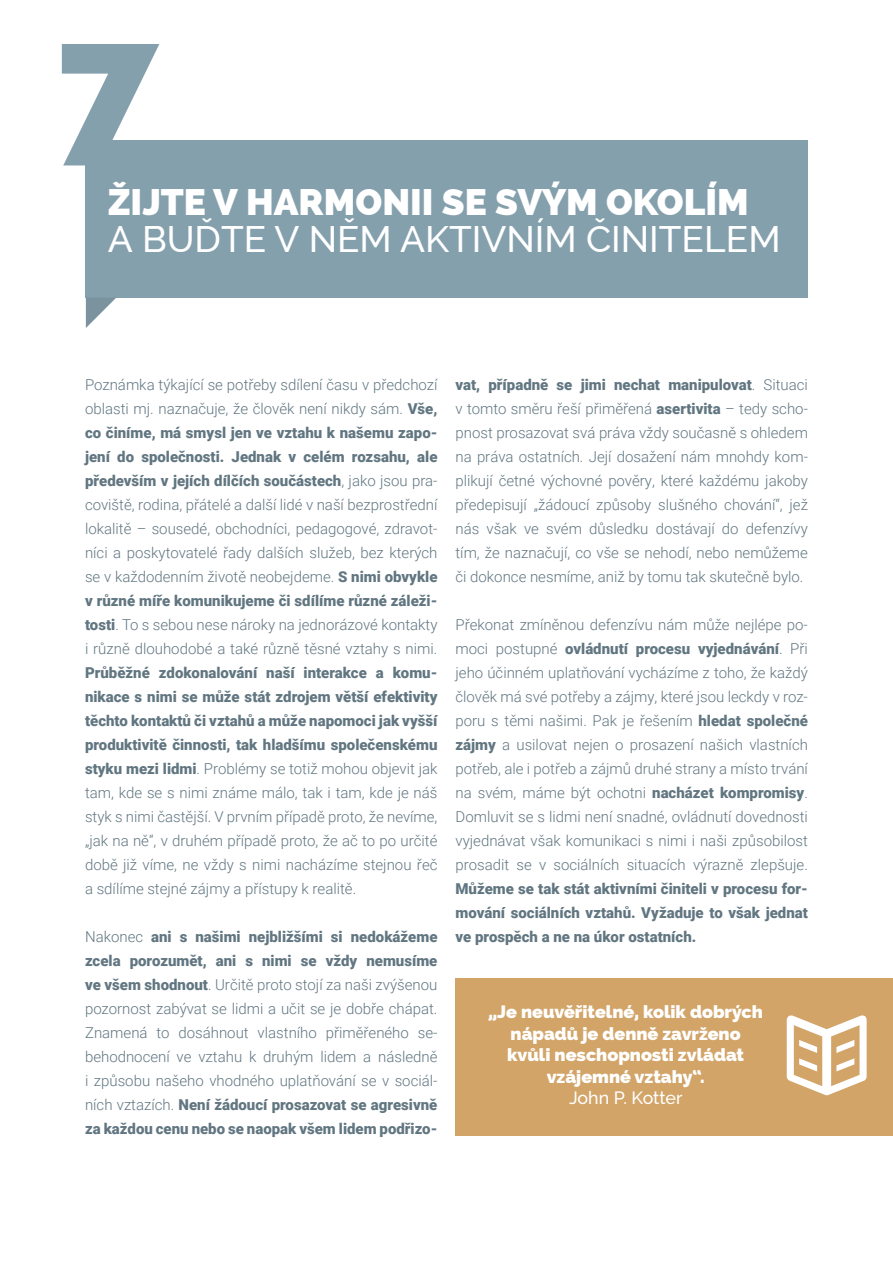
<style>
.page{position:relative;width:893px;height:1263px;background:#fff}
.page>*{position:absolute;margin:0;border:0;box-sizing:border-box;transform-origin:0 0}
.t1{font:800 171px "Raleway";color:#85a0ad}
.t2{font:500 36.9px "Raleway";color:#fff}
.t3{font:800 36.9px "Raleway";color:#fff}
.t4{font:800 17.85px/21.5px "Raleway";color:#fff;text-align:center}
.t5{font:500 17.85px "Raleway";color:#fff}
.t6{font:300 15px/24px "Roboto";color:#617681;text-align:justify}
.t7{font:900 15px/24px "Roboto";color:#617681;text-align:justify}
.s1{font-weight:900}
</style>
<div class="page">
<div style="left:86px;top:140px;width:722px;height:157px;background:#85a0ad"></div>
<svg style="left:86px;top:297px;width:30px;height:31px"></svg>
<div style="left:455px;top:977px;width:438px;height:158px;background:#d2a468"></div>
<svg style="left:787px;top:1015px;width:80px;height:80px"></svg>
<h1 class="t1" style="left:57px;top:-15px;width:103px">7</h1>
<h2 class="t3" style="left:108px;top:181px;width:643px">ŽIJTE V HARMONII SE SVÝM OKOLÍM</h2>
<h2 class="t2" style="left:108px;top:218px;width:675px">A BUĎTE V NĚM AKTIVNÍM ČINITELEM</h2>
<p class="t6" style="left:85px;top:372px;width:354px">Poznámka týkající se potřeby sdílení času v předchozí oblasti mj. naznačuje, že člověk není nikdy sám. <span class="s1">Vše, co činíme, má smysl jen ve vztahu k našemu zapo&shy;jení do společnosti. Jednak v celém rozsahu, ale především v jejích dílčích součástech</span>, jako jsou pra&shy;coviště, rodina, přátelé a další lidé v naší bezprostřední lokalitě – sousedé, obchodníci, pedagogové, zdravot&shy;níci a poskytovatelé řady dalších služeb, bez kterých se v každodenním životě neobejdeme. <span class="s1">S nimi obvykle v různé míře komunikujeme či sdílíme různé záleži&shy;tosti</span>. To s sebou nese nároky na jednorázové kontakty i různě dlouhodobé a také různě těsné vztahy s nimi.</p>
<p class="t6" style="left:85px;top:660px;width:354px"><span class="s1">Průběžné zdokonalování naší interakce a komu&shy;nikace s nimi se může stát zdrojem větší efektivity těchto kontaktů či vztahů a může napomoci jak vyšší produktivitě činnosti, tak hladšímu společenskému styku mezi lidmi</span>. Problémy se totiž mohou objevit jak tam, kde se s nimi známe málo, tak i tam, kde je náš styk s nimi častější. V prvním případě proto, že nevíme, „jak na ně“, v druhém případě proto, že ač to po určité době již víme, ne vždy s nimi nacházíme stejnou řeč a sdílíme stejné zájmy a přístupy k realitě.</p>
<p class="t6" style="left:85px;top:924px;width:354px">Nakonec <span class="s1">ani s našimi nejbližšími si nedokážeme zcela porozumět, ani s nimi se vždy nemusíme ve všem shodnout</span>. Určitě proto stojí za naši zvýšenou pozornost zabývat se lidmi a učit se je dobře chápat.<br>Znamená to dosáhnout vlastního přiměřeného se&shy;behodnocení ve vztahu k druhým lidem a následně i způsobu našeho vhodného uplatňování se v sociál&shy;ních vztazích. <span class="s1">Není žádoucí prosazovat se agresivně za každou cenu nebo se naopak všem lidem podřizo-</span></p>
<p class="t6" style="left:455px;top:372px;width:354px"><span class="s1">vat, případně se jimi nechat manipulovat</span>. Situaci v tomto směru řeší přiměřená <span class="s1">asertivita</span> – tedy scho&shy;pnost prosazovat svá práva vždy současně s ohledem na práva ostatních. Její dosažení nám mnohdy kom&shy;plikují četné výchovné pověry, které každému jakoby předepisují „žádoucí způsoby slušného chování“, jež nás však ve svém důsledku dostávají do defenzívy tím, že naznačují, co vše se nehodí, nebo nemůžeme či dokonce nesmíme, aniž by tomu tak skutečně bylo.</p>
<p class="t6" style="left:455px;top:612px;width:354px">Překonat zmíněnou defenzívu nám může nejlépe po&shy;moci postupné <span class="s1">ovládnutí procesu vyjednávání</span>. Při jeho účinném uplatňování vycházíme z toho, že každý člověk má své potřeby a zájmy, které jsou leckdy v roz&shy;poru s těmi našimi. Pak je řešením <span class="s1">hledat společné zájmy</span> a usilovat nejen o prosazení našich vlastních potřeb, ale i potřeb a zájmů druhé strany a místo trvání na svém, máme být ochotni <span class="s1">nacházet kompromisy</span>.<br>Domluvit se s lidmi není snadné, ovládnutí dovednosti vyjednávat však komunikaci s nimi i naši způsobilost prosadit se v sociálních situacích výrazně zlepšuje.</p>
<p class="t7" style="left:455px;top:876px;width:354px">Můžeme se tak stát aktivními činiteli v procesu for&shy;mování sociálních vztahů. Vyžaduje to však jednat ve prospěch a ne na úkor ostatních.</p>
<p class="t4" style="left:488px;top:1001px;width:276px">„Je neuvěřitelné, kolik dobrých nápadů je denně zavrženo kvůli neschopnosti zvládat vzájemné vztahy“.</p>
<p class="t5" style="left:569px;top:1087px;width:115px">John P. Kotter</p>
</div>
